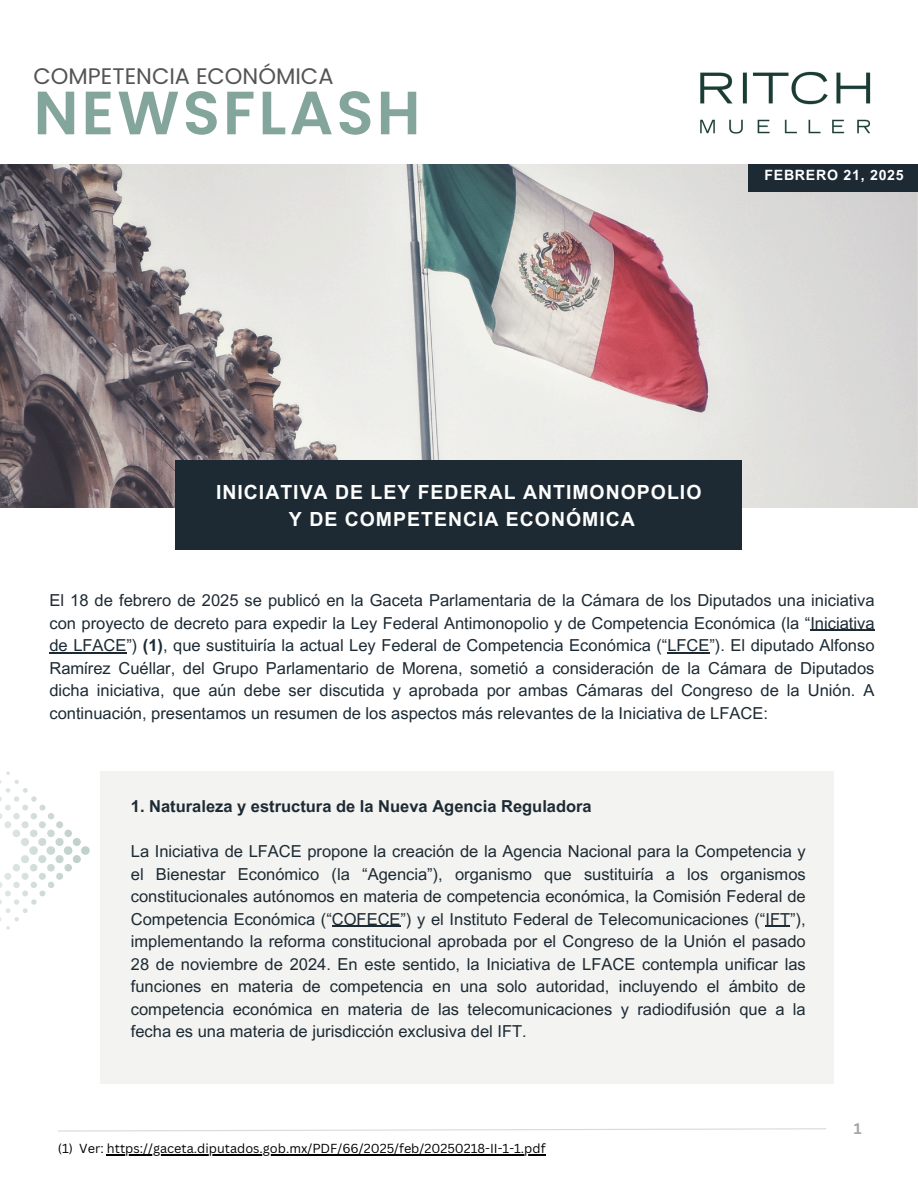
<style>
.page{position:relative;width:918px;height:1188px;background:#fff}
.page>*{position:absolute;margin:0;border:0;box-sizing:border-box;transform-origin:0 0}
.t1{font:600 61.05px "Poppins";letter-spacing:.05em;color:#84a59b}
.t2{font:22.5px "Poppins";color:#545454}
.t3{font:700 19.5px/27px "Arial MT Pro";letter-spacing:.05em;color:#fdfefd;text-align:center}
.t4{font:16.5px/22.5px "Arial MT Pro";color:#1d2a33;text-align:justify}
.t5{font:700 16.5px "Arial MT Pro";color:#1d2a33}
.t6{font:700 15px "Canva Sans";color:#a6a6a6}
.t7{font:700 14.25px "Arial MT Pro";letter-spacing:.05em;color:#fff}
.t8{font:12.75px "Canva Sans";color:#000}
.s1{font-weight:700}
</style>
<div class="page">
<img style="left:0;top:164px;width:918px;height:343px">
<div style="left:749px;top:164px;width:169px;height:28px;background:#1d2a33"></div>
<div style="left:175px;top:460px;width:567px;height:89px;background:#1d2a33"></div>
<svg style="left:0;top:771px;width:89px;height:159px"></svg>
<img style="left:700px;top:71px;width:171px;height:63px">
<svg style="left:58px;top:1128px;width:768px;height:4px"></svg>
<div style="left:100px;top:771px;width:734px;height:312px;background:#f3f3f1"></div>
<hr style="left:810px;top:630px;width:65px;height:1px;background:#1d2a33">
<hr style="left:49px;top:652px;width:77px;height:2px;background:#1d2a33">
<hr style="left:667px;top:652px;width:43px;height:2px;background:#1d2a33">
<hr style="left:107px;top:1154px;width:439px;height:1px;background:#000">
<hr style="left:332px;top:926px;width:69px;height:1px;background:#1d2a33">
<svg style="left:765px;top:926px;width:25px;height:1px"></svg>
<h6 class="t2" style="left:34px;top:61px;width:301px">COMPETENCIA ECONÓMICA</h6>
<p class="t1" style="left:34px;top:70px;width:388px">NEWSFLASH</p>
<h1 class="t7" style="left:764px;top:169px;width:141px">FEBRERO 21, 2025</h1>
<p class="t3" style="left:216px;top:481px;width:487px">INICIATIVA DE LEY FEDERAL ANTIMONOPOLIO<br>Y DE COMPETENCIA ECONÓMICA</p>
<h2 class="t4" style="left:49px;top:591px;width:827px">El 18 de febrero de 2025 se publicó en la Gaceta Parlamentaria de la Cámara de los Diputados una iniciativa con proyecto de decreto para expedir la Ley Federal Antimonopolio y de Competencia Económica (la “Iniciativa de LFACE”) <span class="s1">(1)</span>, que sustituiría la actual Ley Federal de Competencia Económica (“LFCE”). El diputado Alfonso Ramírez Cuéllar, del Grupo Parlamentario de Morena, sometió a consideración de la Cámara de Diputados dicha iniciativa, que aún debe ser discutida y aprobada por ambas Cámaras del Congreso de la Unión. A continuación, presentamos un resumen de los aspectos más relevantes de la Iniciativa de LFACE:</h2>
<p class="t5" style="left:131px;top:800px;width:462px">1. Naturaleza y estructura de la Nueva Agencia Reguladora</p>
<h5 class="t4" style="left:131px;top:842px;width:676px">La Iniciativa de LFACE propone la creación de la Agencia Nacional para la Competencia y el Bienestar Económico (la “Agencia”), organismo que sustituiría a los organismos constitucionales autónomos en materia de competencia económica, la Comisión Federal de Competencia Económica (“COFECE”) y el Instituto Federal de Telecomunicaciones (“IFT”), implementando la reforma constitucional aprobada por el Congreso de la Unión el pasado 28 de noviembre de 2024. En este sentido, la Iniciativa de LFACE contempla unificar las funciones en materia de competencia en una solo autoridad, incluyendo el ámbito de competencia económica en materia de las telecomunicaciones y radiodifusión que a la fecha es una materia de jurisdicción exclusiva del IFT.</h5>
<h5 class="t8" style="left:58px;top:1140px;width:489px">(1) Ver: https://gaceta.diputados.gob.mx/PDF/66/2025/feb/20250218-II-1-1.pdf</h5>
<h3 class="t6" style="left:854px;top:1118px;width:9px">1</h3>
</div>
